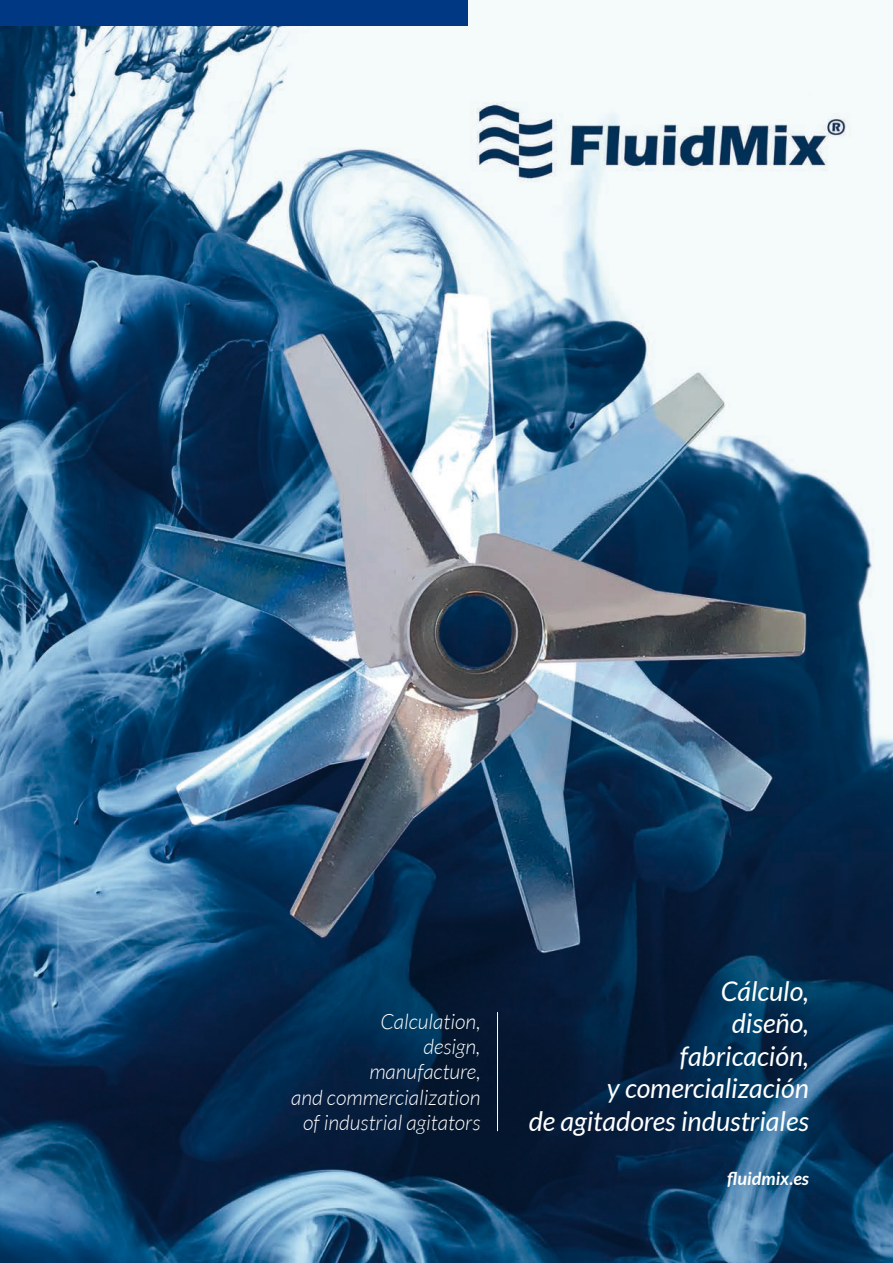
<style>
.page{position:relative;width:893px;height:1263px;background:#fff}
.page>*{position:absolute;margin:0;border:0;box-sizing:border-box;transform-origin:0 0}
.t1{font:italic 27px/32.4px "Lato";color:#fff;text-align:right}
.t2{font:italic 300 21px/25.2px "Lato";color:#fff;text-align:right}
.t3{font:italic 700 18px "Lato";color:#fff}
</style>
<div class="page">
<img style="left:0;top:26px;width:893px;height:1237px">
<div style="left:0;top:0;width:468px;height:26px;background:#003883"></div>
<hr style="left:497px;top:1012px;width:1px;height:119px;background:#fff">
<p class="t2" style="left:291px;top:1010px;width:191px">Calculation,<br>design,<br>manufacture,<br>and commercialization of industrial agitators</p>
<p class="t1" style="left:529px;top:976px;width:282px">Cálculo,<br>diseño,<br>fabricación,<br>y comercialización<br>de agitadores industriales</p>
<p class="t3" style="left:727px;top:1168px;width:83px">fluidmix.es</p>
</div>
